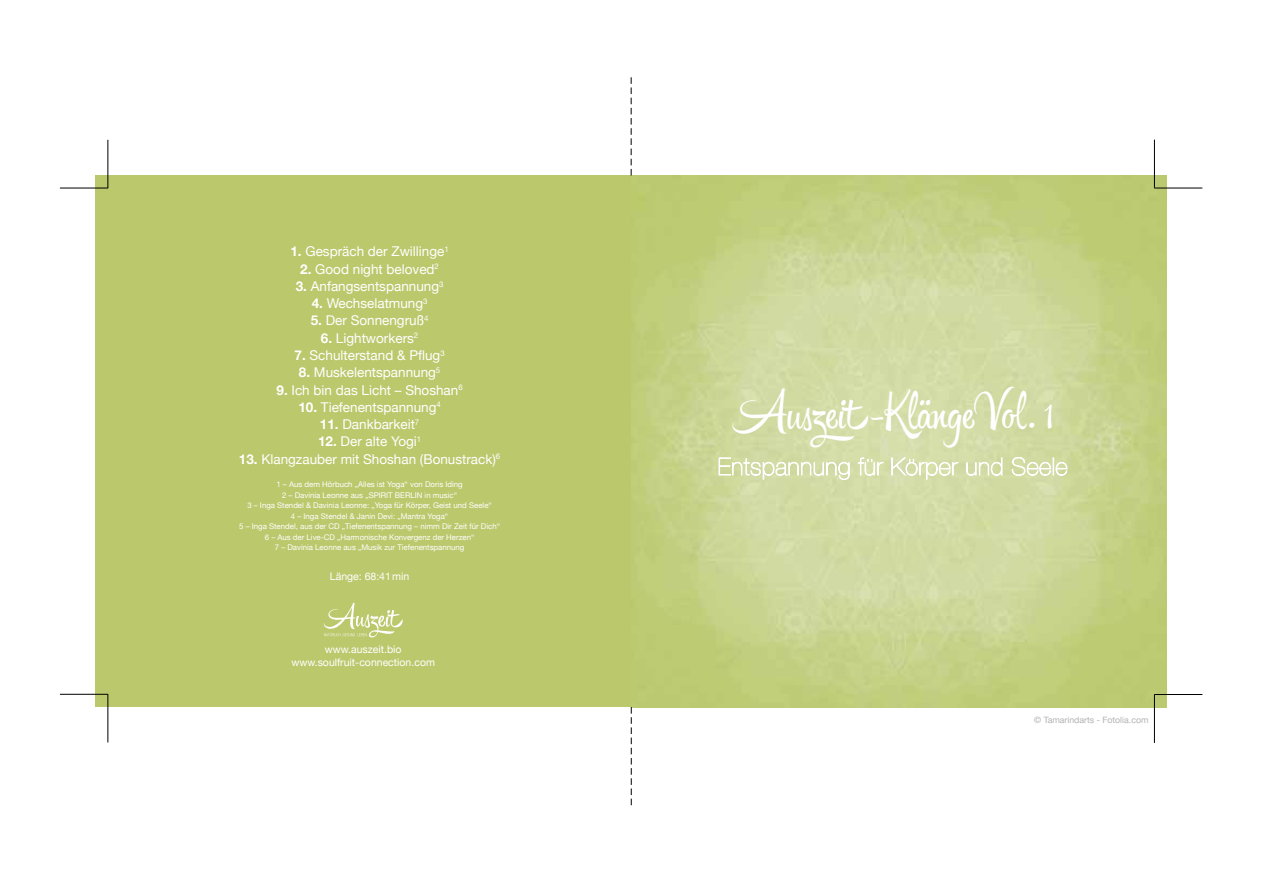
<style>
.page{position:relative;width:1263px;height:893px;background:#fff}
.page>*{position:absolute;margin:0;border:0;box-sizing:border-box;transform-origin:0 0}
.t1{font:42.75px "Hipster Script Pro";letter-spacing:-.005em;color:#fff}
.t2{font:13.5px "Helvetica Neue";color:#fff}
.t3{font:10.5px/12.6px "Helvetica Neue";color:#fff;text-align:center}
.t4{font:8.7px "Helvetica Neue";color:#b1b2b3}
.t5{font:7.8px/10.5px "Helvetica Neue";color:#fff;text-align:center}
.s1{font-weight:700}
</style>
<div class="page">
<img style="left:631px;top:175px;width:536px;height:532px">
<div style="left:95px;top:175px;width:536px;height:532px;background:#bbc86c"></div>
<svg style="left:718px;top:457px;width:132px;height:23px"></svg>
<svg style="left:857px;top:457px;width:27px;height:19px"></svg>
<svg style="left:891px;top:457px;width:68px;height:23px"></svg>
<svg style="left:966px;top:457px;width:37px;height:19px"></svg>
<svg style="left:1011px;top:457px;width:57px;height:19px"></svg>
<hr style="left:108px;top:140px;width:1px;height:48px;background:#000">
<svg style="left:631px;top:77px;width:1px;height:98px"></svg>
<svg style="left:631px;top:707px;width:1px;height:98px"></svg>
<hr style="left:108px;top:694px;width:1px;height:48px;background:#000">
<hr style="left:1154px;top:140px;width:1px;height:48px;background:#000">
<hr style="left:1154px;top:695px;width:1px;height:48px;background:#000">
<hr style="left:1154px;top:694px;width:48px;height:1px;background:#000">
<hr style="left:60px;top:694px;width:48px;height:1px;background:#000">
<hr style="left:1154px;top:188px;width:48px;height:1px;background:#000">
<hr style="left:60px;top:188px;width:48px;height:1px;background:#000">
<svg style="left:324px;top:603px;width:79px;height:34px"></svg>
<h2 class="t2" style="left:290px;top:244px;width:160px"><span class="s1">1.</span> Gespräch der Zwillinge<sup>1</sup></h2>
<h2 class="t2" style="left:300px;top:261px;width:140px"><span class="s1">2.</span> Good night beloved<sup>2</sup></h2>
<h2 class="t2" style="left:296px;top:278px;width:149px"><span class="s1">3.</span> Anfangsentspannung<sup>3</sup></h2>
<h2 class="t2" style="left:312px;top:295px;width:117px"><span class="s1">4.</span> Wechselatmung<sup>3</sup></h2>
<h2 class="t2" style="left:311px;top:313px;width:119px"><span class="s1">5.</span> Der Sonnengruß<sup>4</sup></h2>
<h2 class="t2" style="left:321px;top:330px;width:99px"><span class="s1">6.</span> Lightworkers<sup>2</sup></h2>
<h2 class="t2" style="left:295px;top:347px;width:152px"><span class="s1">7.</span> Schulterstand &amp; Pflug<sup>3</sup></h2>
<h2 class="t2" style="left:299px;top:364px;width:143px"><span class="s1">8.</span> Muskelentspannung<sup>5</sup></h2>
<h2 class="t2" style="left:276px;top:382px;width:188px"><span class="s1">9.</span> Ich bin das Licht – Shoshan<sup>6</sup></h2>
<h2 class="t2" style="left:298px;top:399px;width:144px"><span class="s1">10.</span> Tiefenentspannung<sup>4</sup></h2>
<h2 class="t2" style="left:320px;top:416px;width:101px"><span class="s1">11.</span> Dankbarkeit<sup>7</sup></h2>
<h2 class="t2" style="left:318px;top:433px;width:105px"><span class="s1">12.</span> Der alte Yogi<sup>1</sup></h2>
<h2 class="t2" style="left:239px;top:451px;width:263px"><span class="s1">13.</span> Klangzauber mit Shoshan (Bonustrack)<sup>6</sup></h2>
<p class="t5" style="left:239px;top:479px;width:262px">1 – Aus dem Hörbuch „Alles ist Yoga“ von Doris Iding<br>2 – Davinia Leonne aus „SPIRIT BERLIN in music“<br>3 – Inga Stendel &amp; Davinia Leonne: „Yoga für Körper, Geist und Seele“<br>4 – Inga Stendel &amp; Janin Devi: „Mantra Yoga“<br>5 – Inga Stendel, aus der CD „Tiefenentspannung – nimm Dir Zeit für Dich“ 6 – Aus der Live-CD „Harmonische Konvergenz der Herzen“<br>7 – Davinia Leonne aus „Musik zur Tiefenentspannung</p>
<h3 class="t3" style="left:330px;top:570px;width:81px">Länge: 68:41min</h3>
<h3 class="t3" style="left:291px;top:643px;width:145px">www.auszeit.bio www.soulfruit-connection.com</h3>
<h1 class="t1" style="left:732px;top:387px;width:322px">Auszeit-Klänge Vol. 1</h1>
<p class="t4" style="left:1034px;top:715px;width:116px">© Tamarindarts - Fotolia.com</p>
</div>
